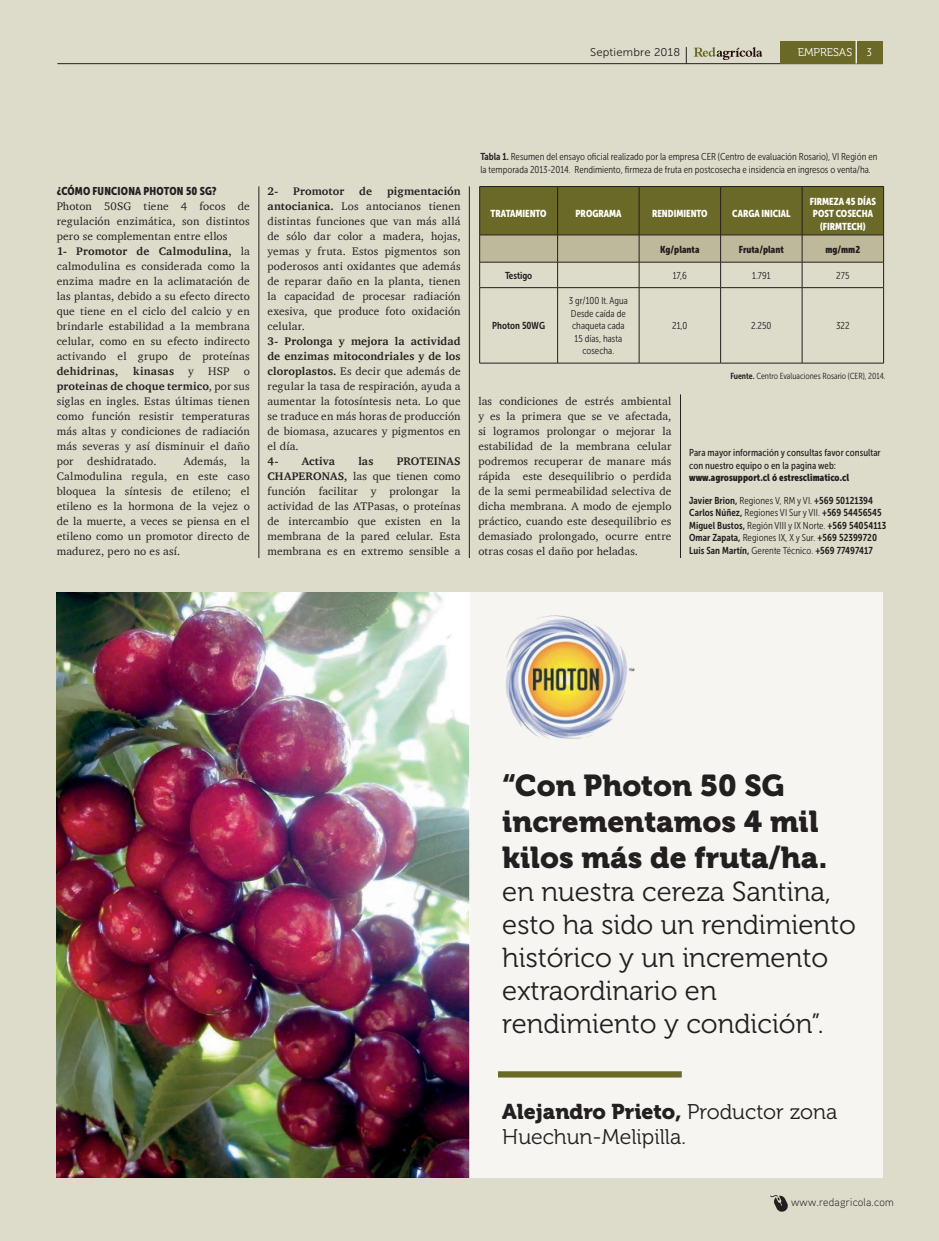
<style>
.page{position:relative;width:939px;height:1241px;background:#fff}
.page>*{position:absolute;margin:0;border:0;box-sizing:border-box;transform-origin:0 0}
.t1{font:30px/36px "Museo 900";color:#231f20}
.t2{font:27.5px/33px "Museo 300";color:#231f20}
.t3{font:21.25px "Museo 900";color:#231f20}
.t4{font:21.25px "Museo 300";color:#231f20}
.t5{font:11.25px/15px "Charter";letter-spacing:.015em;color:#231f20;text-align:justify}
.t6{font:700 11.25px "Charter";letter-spacing:.02em;color:#231f20}
.t7{font:11.25px "Museo Sans Condensed 900";letter-spacing:.015em;color:#231f20}
.t8{font:300 11.25px "Aaux Pro";letter-spacing:.02em;color:#231f20}
.t9{font:11.25px "Museo Sans 300";letter-spacing:.02em;color:#231f20}
.t10{font:11.25px "Museo 300";color:#fff}
.t11{font:11.25px "Museo Sans Condensed 300";color:#fff}
.t12{font:10px/12.5px "Museo Sans Condensed 300";color:#231f20;text-align:center}
.t13{font:10px/12.5px "Museo Sans Condensed 700";letter-spacing:.005em;color:#231f20}
.t14{font:10px/12.5px "Museo Sans Condensed 900";color:#fff;text-align:center}
.t15{font:10px/12.5px "Museo Sans Condensed 500";letter-spacing:.005em;color:#231f20}
.t16{font:10px "Museo Sans Condensed 900";letter-spacing:.005em;color:#231f20}
.t17{font:8.75px "Museo Sans Condensed 300";color:#231f20}
.s1{font-weight:700}
.s2{font-family:"Museo Sans Condensed 700"}
.s3{font-family:"Museo Sans Condensed 300"}
.s4{font-family:"Museo 300"}
</style>
<div class="page">
<div style="left:0;top:0;width:939px;height:1240px;background:#dddbca"></div>
<svg style="left:770px;top:1195px;width:18px;height:17px"></svg>
<hr style="left:57px;top:63px;width:825px;height:1px;background:#231f20">
<div style="left:780px;top:41px;width:102px;height:23px;background:#6b6928"></div>
<svg style="left:694px;top:47px;width:68px;height:13px"></svg>
<svg style="left:686px;top:47px;width:1px;height:16px"></svg>
<svg style="left:856px;top:40px;width:1px;height:23px"></svg>
<img style="left:57px;top:592px;width:412px;height:584px">
<div style="left:469px;top:592px;width:413px;height:584px;background:#f6f5f1"></div>
<hr style="left:259px;top:186px;width:1px;height:372px;background:#231f20">
<hr style="left:469px;top:186px;width:1px;height:372px;background:#231f20">
<hr style="left:680px;top:394px;width:1px;height:164px;background:#231f20">
<svg style="left:479px;top:186px;width:405px;height:101px"></svg>
<hr style="left:480px;top:287px;width:78px;height:1px;background:#231f20">
<hr style="left:479px;top:288px;width:1px;height:75px;background:#231f20">
<hr style="left:558px;top:287px;width:81px;height:1px;background:#231f20">
<hr style="left:557px;top:288px;width:1px;height:75px;background:#231f20">
<hr style="left:639px;top:287px;width:82px;height:1px;background:#231f20">
<hr style="left:639px;top:288px;width:1px;height:75px;background:#231f20">
<hr style="left:721px;top:287px;width:81px;height:1px;background:#231f20">
<hr style="left:720px;top:288px;width:1px;height:75px;background:#231f20">
<hr style="left:802px;top:287px;width:82px;height:1px;background:#231f20">
<hr style="left:802px;top:288px;width:1px;height:75px;background:#231f20">
<hr style="left:883px;top:288px;width:1px;height:75px;background:#231f20">
<hr style="left:480px;top:363px;width:78px;height:1px;background:#231f20">
<hr style="left:558px;top:363px;width:81px;height:1px;background:#231f20">
<hr style="left:639px;top:363px;width:82px;height:1px;background:#231f20">
<hr style="left:721px;top:363px;width:81px;height:1px;background:#231f20">
<hr style="left:802px;top:363px;width:82px;height:1px;background:#231f20">
<img style="left:506px;top:615px;width:129px;height:124px">
<div style="left:498px;top:1071px;width:184px;height:6px;background:#6b6928"></div>
<p class="t9" style="left:590px;top:46px;width:92px">Septiembre 2018</p>
<p class="t10" style="left:798px;top:46px;width:56px">EMPRESAS</p>
<p class="t11" style="left:867px;top:46px;width:6px">3</p>
<p class="t7" style="left:57px;top:185px;width:162px">¿CÓMO FUNCIONA PHOTON 50 SG?</p>
<p class="t5" style="left:57px;top:199px;width:195px;text-align:left">Photon 50SG tiene 4 focos de regulación enzimática, son distintos pero se complementan entre ellos<br><span class="s1">1- Promotor de Calmodulina,</span> la calmodulina es considerada como la enzima madre en la aclimatación de las plantas, debido a su efecto directo que tiene en el ciclo del calcio y en brindarle estabilidad a la membrana celular, como en su efecto indirecto activando el grupo de proteínas</p>
<p class="t6" style="left:57px;top:361px;width:63px">dehidrinas,</p>
<p class="t6" style="left:133px;top:361px;width:42px">kinasas</p>
<p class="t5" style="left:188px;top:363px;width:7px">y</p>
<p class="t5" style="left:208px;top:363px;width:23px">HSP</p>
<p class="t5" style="left:57px;top:363px;width:195px;text-indent:187px">o <span class="s1">proteinas de choque termico</span>, por sus siglas en ingles. Estas últimas tienen como función resistir temperaturas más altas y condiciones de radiación más severas y así disminuir el daño por deshidratado.</p>
<p class="t5" style="left:57px;top:453px;width:195px;text-indent:127px">Además, la Calmodulina regula, en este caso bloquea la síntesis de etileno; el etileno es la hormona de la vejez o de la muerte, a veces se piensa en el etileno como un promotor directo de madurez, pero no es así.</p>
<p class="t5" style="left:268px;top:183px;width:195px;text-indent:119px"><span class="s1">pigmentación antocianica.</span> Los antocianos tienen distintas funciones que van más allá de sólo dar color a madera, hojas, yemas y fruta. Estos pigmentos son poderosos anti oxidantes que además de reparar daño en la planta, tienen la capacidad de procesar radiación exesiva, que produce foto oxidación celular.</p>
<p class="t5" style="left:268px;top:333px;width:195px"><span class="s1">3- Prolonga y mejora la actividad de enzimas mitocondriales y de los cloroplastos.</span> Es decir que además de regular la tasa de respiración, ayuda a aumentar la fotosíntesis neta. Lo que se traduce en más horas de producción de biomasa, azucares y pigmentos en el día.</p>
<p class="t6" style="left:268px;top:451px;width:12px">4-</p>
<p class="t6" style="left:302px;top:451px;width:35px">Activa</p>
<p class="t6" style="left:358px;top:451px;width:17px">las</p>
<p class="t6" style="left:268px;top:181px;width:12px">2-</p>
<p class="t6" style="left:293px;top:181px;width:53px">Promotor</p>
<p class="t6" style="left:359px;top:181px;width:14px">de</p>
<p class="t5" style="left:268px;top:453px;width:195px;text-indent:129px"><span class="s1">PROTEINAS CHAPERONAS,</span> las que tienen como función facilitar y prolongar la actividad de las ATPasas, o proteínas de intercambio que existen en la membrana de la pared celular. Esta membrana es en extremo sensible a</p>
<p class="t12" style="left:480px;top:151px;width:399px;text-align:left"><span class="s2">Tabla 1.</span> Resumen del ensayo oficial realizado por la empresa CER (Centro de evaluación Rosario), VI Región en la temporada 2013-2014. Rendimiento, firmeza de fruta en postcosecha e insidencia en ingresos o venta/ha.</p>
<p class="t14" style="left:491px;top:208px;width:58px">TRATAMIENTO</p>
<p class="t14" style="left:576px;top:208px;width:47px">PROGRAMA</p>
<p class="t14" style="left:652px;top:208px;width:57px">RENDIMIENTO</p>
<p class="t14" style="left:732px;top:208px;width:60px">CARGA INICIAL</p>
<p class="t14" style="left:810px;top:195px;width:68px">FIRMEZA 45 DÍAS<br>POST COSECHA (FIRMTECH)</p>
<p class="t16" style="left:660px;top:244px;width:41px">Kg/planta</p>
<p class="t16" style="left:739px;top:244px;width:46px">Fruta/plant</p>
<p class="t16" style="left:825px;top:244px;width:36px">mg/mm2</p>
<p class="t13" style="left:505px;top:269px;width:29px">Testigo</p>
<p class="t12" style="left:673px;top:269px;width:16px">17,6</p>
<p class="t12" style="left:752px;top:269px;width:20px">1.791</p>
<p class="t12" style="left:836px;top:269px;width:15px">275</p>
<p class="t13" style="left:492px;top:319px;width:54px">Photon 50WG</p>
<p class="t12" style="left:569px;top:294px;width:61px">3 gr/100 lt. Agua<br>Desde caída de chaqueta cada<br>15 días, hasta cosecha.</p>
<p class="t12" style="left:672px;top:319px;width:17px">21,0</p>
<p class="t12" style="left:751px;top:319px;width:22px">2.250</p>
<p class="t12" style="left:836px;top:319px;width:15px">322</p>
<p class="t17" style="left:730px;top:371px;width:157px"><span class="s2">Fuente.</span> Centro Evaluaciones Rosario (CER), 2014.</p>
<p class="t5" style="left:478px;top:394px;width:195px">las condiciones de estrés ambiental y es la primera que se ve afectada, si logramos prolongar o mejorar la estabilidad de la membrana celular podremos recuperar de manare más rápida este desequilibrio o perdida de la semi permeabilidad selectiva de dicha membrana. A modo de ejemplo práctico, cuando este desequilibrio es demasiado prolongado, ocurre entre otras cosas el daño por heladas.</p>
<p class="t15" style="left:689px;top:447px;width:193px">Para mayor información y consultas favor consultar con nuestro equipo o en la pagina web:</p>
<p class="t16" style="left:689px;top:472px;width:162px">www.agrosupport.cl ó estresclimatico.cl</p>
<p class="t13" style="left:689px;top:494px;width:199px">Javier Brion, <span class="s3">Regiones V, RM y VI.</span> +569 50121394<br>Carlos Núñez, <span class="s3">Regiones VI Sur y VII.</span> +569 54456545<br>Miguel Bustos, <span class="s3">Región VIII y IX Norte.</span> +569 54054113<br>Omar Zapata, <span class="s3">Regiones IX, X y Sur.</span> +569 52399720<br>Luis San Martín, <span class="s3">Gerente Técnico.</span> +569 77497417</p>
<h1 class="t1" style="left:502px;top:767px;width:327px">“Con Photon 50 SG incrementamos 4 mil kilos más de fruta/ha.</h1>
<h2 class="t2" style="left:502px;top:875px;width:355px">en nuestra cereza Santina, esto ha sido un rendimiento histórico y un incremento extraordinario en rendimiento y condición”.</h2>
<h3 class="t3" style="left:502px;top:1099px;width:336px">Alejandro Prieto, <span class="s4">Productor zona</span></h3>
<h3 class="t4" style="left:502px;top:1125px;width:185px">Huechun-Melipilla.</h3>
<p class="t8" style="left:791px;top:1194px;width:104px">www.redagricola.com</p>
</div>
